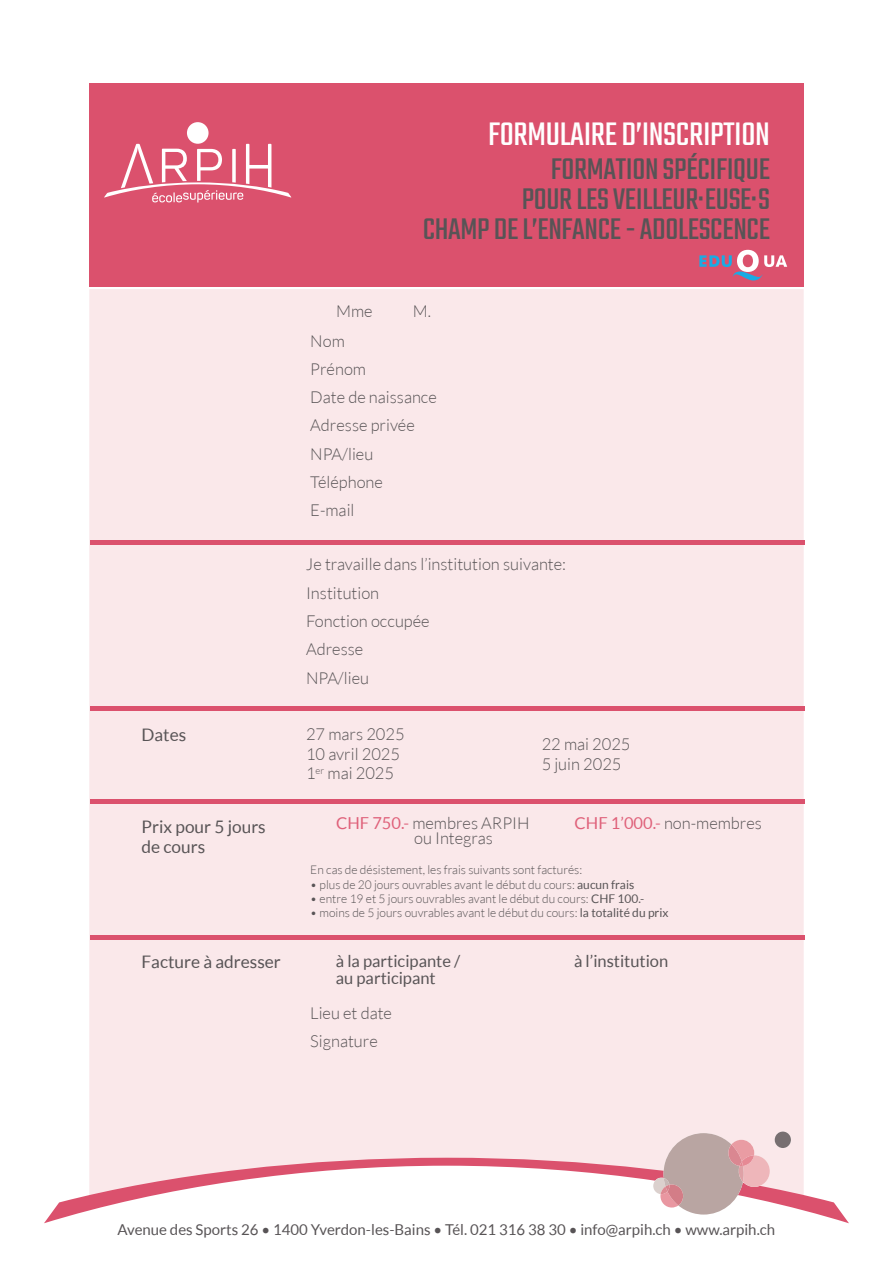
<style>
.page{position:relative;width:893px;height:1263px;background:#fff}
.page>*{position:absolute;margin:0;border:0;box-sizing:border-box;transform-origin:0 0}
.t1{font:36px "Teko";letter-spacing:-.01em;color:#fff}
.t2{font:33px/30px "Teko";letter-spacing:-.01em;color:#585456;text-align:right}
.t3{font:17.25px/20.7px "Lato";color:#585456}
.t4{font:300 16.5px/28.3px "Lato";color:#585456}
.t5{font:16.5px/16.5px "Lato";color:#585456}
.t6{font:15px "Lato";color:#585456}
.t7{font:300 12px "Lato";color:#585456}
.s1{font-weight:400;color:#df617a}
.s2{font-weight:400}
</style>
<div class="page">
<div style="left:89px;top:289px;width:715px;height:869px;background:#fae8ea"></div>
<svg style="left:44px;top:1158px;width:805px;height:65px"></svg>
<svg style="left:652px;top:1128px;width:140px;height:91px"></svg>
<hr style="left:90px;top:706px;width:714px;height:4px;background:#db516d">
<div style="left:90px;top:799px;width:714px;height:5px;background:#db516d"></div>
<div style="left:90px;top:935px;width:714px;height:5px;background:#db516d"></div>
<hr style="left:90px;top:540px;width:714px;height:4px;background:#db516d">
<div style="left:89px;top:83px;width:715px;height:203px;background:#db516d"></div>
<div style="left:187px;top:122px;width:22px;height:22px;background:#fff;border-radius:50%"></div>
<svg style="left:104px;top:144px;width:187px;height:59px"></svg>
<svg style="left:699px;top:250px;width:88px;height:30px"></svg>
<h1 class="t1" style="left:488px;top:113px;width:283px">FORMULAIRE D’INSCRIPTION</h1>
<h2 class="t2" style="left:423px;top:156px;width:349px">FORMATION SPÉCIFIQUE<br>POUR LES VEILLEUR·EUSE·S<br>CHAMP DE L’ENFANCE - ADOLESCENCE</h2>
<p class="t4" style="left:336px;top:297px;width:38px">Mme</p>
<p class="t4" style="left:413px;top:297px;width:20px">M.</p>
<p class="t4" style="left:310px;top:326px;width:128px">Nom<br>Prénom<br>Date de naissance<br>Adresse privée<br>NPA/lieu<br>Téléphone<br>E-mail</p>
<p class="t4" style="left:306px;top:550px;width:262px">Je travaille dans l’institution suivante:</p>
<p class="t4" style="left:306px;top:579px;width:125px">Institution<br>Fonction occupée<br>Adresse<br>NPA/lieu</p>
<p class="t3" style="left:142px;top:724px;width:46px">Dates</p>
<p class="t4" style="left:306px;top:725px;width:100px;line-height:19.5px">27 mars 2025<br>10 avril 2025<br>1<sup>er</sup> mai 2025</p>
<p class="t4" style="left:542px;top:734px;width:90px;line-height:19.5px">22 mai 2025<br>5 juin 2025</p>
<p class="t3" style="left:142px;top:816px;width:126px">Prix pour 5 jours de cours</p>
<p class="t4" style="left:414px;top:815px;width:117px;line-height:15px;text-indent:-78px"><span class="s1">CHF 750.-</span> membres ARPIH ou Integras</p>
<p class="t4" style="left:575px;top:809px;width:189px"><span class="s1">CHF 1’000.-</span> non-membres</p>
<p class="t7" style="left:310px;top:863px;width:273px">En cas de désistement, les frais suivants sont facturés:</p>
<p class="t7" style="left:310px;top:878px;width:325px">• plus de 20 jours ouvrables avant le début du cours: <span class="s2">aucun frais</span></p>
<p class="t7" style="left:310px;top:892px;width:335px">• entre 19 et 5 jours ouvrables avant le début du cours: <span class="s2">CHF 100.-</span></p>
<p class="t7" style="left:310px;top:907px;width:360px">• moins de 5 jours ouvrables avant le début du cours: <span class="s2">la totalité du prix</span></p>
<p class="t3" style="left:142px;top:951px;width:141px">Facture à adresser</p>
<p class="t5" style="left:336px;top:953px;width:126px">à la participante / au participant</p>
<p class="t5" style="left:574px;top:953px;width:96px">à l’institution</p>
<p class="t4" style="left:310px;top:999px;width:83px">Lieu et date<br>Signature</p>
<p class="t6" style="left:118px;top:1221px;width:659px">Avenue des Sports 26 • 1400 Yverdon-les-Bains • Tél. 021 316 38 30 • info@arpih.ch • www.arpih.ch</p>
</div>
